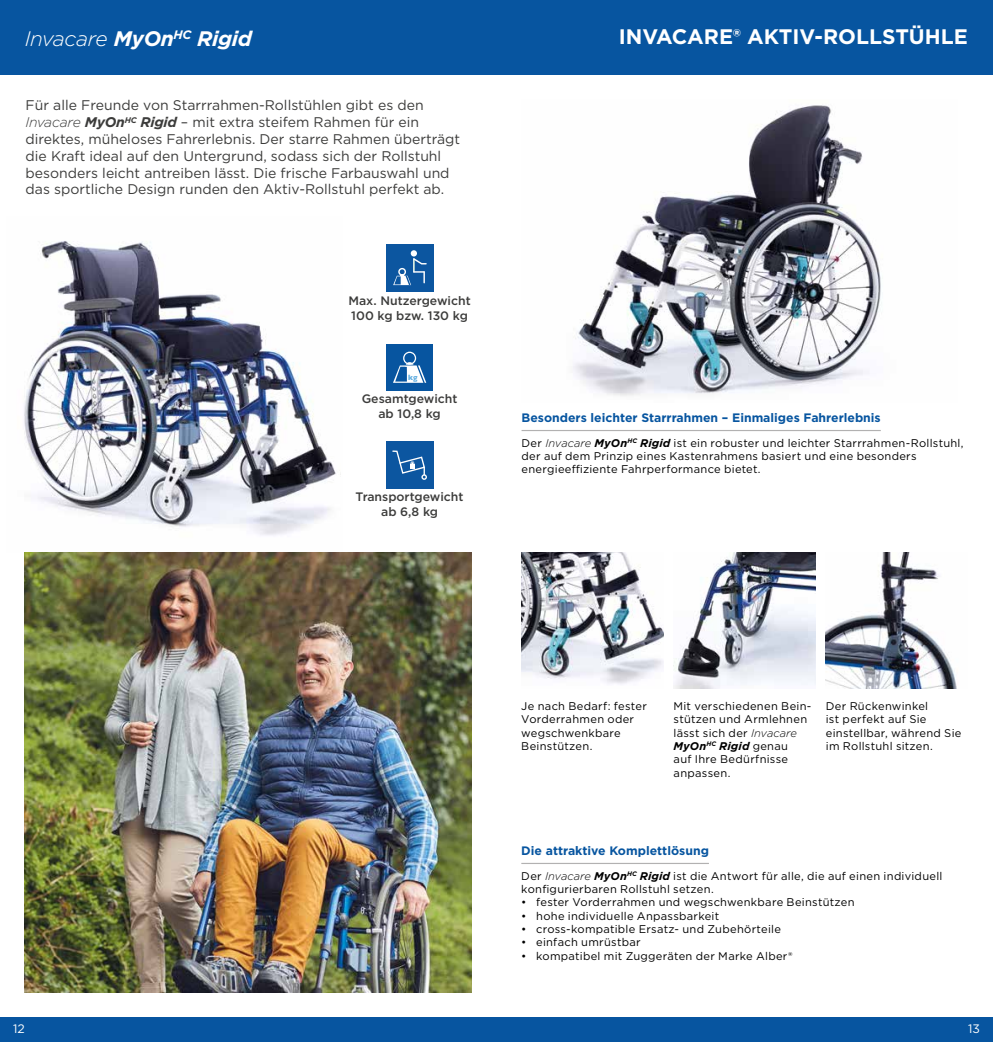
<style>
.page{position:relative;width:993px;height:1042px;background:#fff}
.page>*{position:absolute;margin:0;border:0;box-sizing:border-box;transform-origin:0 0}
.t1{font:700 21px "Gotham";color:#fff}
.t2{font:italic 700 21px "Gotham";letter-spacing:-.015em;color:#fff}
.t3{font:14px/16.8px "Gotham";color:#3c3c3b}
.t4{font:700 12.25px "Gotham";color:#0755a0}
.t5{font:500 12.25px/14.7px "Gotham";color:#3c3c3b;text-align:center}
.t6{font:12.25px "Gotham";color:#fff}
.t7{font:11.2px/13.3px "Gotham";letter-spacing:.025em;color:#000}
.t8{font:700 7.88px "Gill Sans";color:#5dace0}
.s1{font-weight:300}
.s2{font-weight:300;font-style:italic}
.s3{font-weight:700;font-style:italic}
</style>
<div class="page">
<div style="left:0;top:1017px;width:992px;height:25px;background:#0755a0"></div>
<div style="left:0;top:0;width:992px;height:74px;background:#0755a0"></div>
<div style="left:386px;top:244px;width:47px;height:47px;background:#0c56a0"></div>
<div style="left:410px;top:250px;width:7px;height:6px;background:#fff;border-radius:50%"></div>
<svg style="left:393px;top:258px;width:34px;height:27px"></svg>
<div style="left:386px;top:344px;width:47px;height:47px;background:#0755a0"></div>
<svg style="left:393px;top:352px;width:33px;height:31px"></svg>
<div style="left:386px;top:441px;width:47px;height:48px;background:#0c56a0"></div>
<svg style="left:392px;top:450px;width:35px;height:30px"></svg>
<img style="left:24px;top:241px;width:317px;height:312px">
<hr style="left:521px;top:430px;width:359px;height:1px;background:#b2b1b1">
<img style="left:573px;top:105px;width:308px;height:291px">
<img style="left:25px;top:552px;width:446px;height:440px">
<hr style="left:521px;top:863px;width:187px;height:1px;background:#b2b1b1">
<img style="left:521px;top:552px;width:142px;height:132px">
<img style="left:673px;top:552px;width:142px;height:136px">
<img style="left:825px;top:552px;width:132px;height:136px">
<h1 class="t2" style="left:25px;top:24px;width:228px"><span class="s1">Invacare</span> MyOn<sup>HC</sup> Rigid</h1>
<p class="t3" style="left:26px;top:97px;width:436px">Für alle Freunde von Starrrahmen-Rollstühlen gibt es den <span class="s2">Invacare</span> <span class="s3">MyOn</span><sup>HC</sup> <span class="s3">Rigid</span> – mit extra steifem Rahmen für ein direktes, müheloses Fahrerlebnis. Der starre Rahmen überträgt die Kraft ideal auf den Untergrund, sodass sich der Rollstuhl besonders leicht antreiben lässt. Die frische Farbauswahl und das sportliche Design runden den Aktiv-Rollstuhl perfekt ab.</p>
<p class="t5" style="left:348px;top:293px;width:124px;text-align:left">Max. Nutzergewicht<br>100 kg bzw. 130 kg</p>
<p class="t8" style="left:408px;top:371px;width:11px">kg</p>
<p class="t5" style="left:361px;top:391px;width:97px">Gesamtgewicht ab 10,8 kg</p>
<p class="t5" style="left:355px;top:489px;width:109px">Transportgewicht ab 6,8 kg</p>
<h1 class="t1" style="left:618px;top:23px;width:350px">INVACARE® AKTIV-ROLLSTÜHLE</h1>
<p class="t4" style="left:521px;top:409px;width:360px">Besonders leichter Starrrahmen – Einmaliges Fahrerlebnis</p>
<p class="t7" style="left:521px;top:436px;width:443px">Der <span class="s2">Invacare</span> <span class="s3">MyOn</span><sup>HC</sup> <span class="s3">Rigid</span> ist ein robuster und leichter Starrrahmen-Rollstuhl, der auf dem Prinzip eines Kastenrahmens basiert und eine besonders energieeffiziente Fahrperformance bietet.</p>
<p class="t7" style="left:521px;top:699px;width:127px">Je nach Bedarf: fester<br>Vorderrahmen oder wegschwenkbare<br>Beinstützen.</p>
<p class="t7" style="left:673px;top:699px;width:139px">Mit verschiedenen Bein&shy;stützen und Armlehnen lässt sich der <span class="s2">Invacare<br></span><span class="s3">MyOn</span><sup>HC</sup> <span class="s3">Rigid</span> genau<br>auf Ihre Bedürfnisse anpassen.</p>
<p class="t7" style="left:825px;top:699px;width:137px">Der Rückenwinkel<br>ist perfekt auf Sie einstellbar, während Sie im Rollstuhl sitzen.</p>
<p class="t4" style="left:521px;top:842px;width:189px">Die attraktive Komplettlösung</p>
<p class="t7" style="left:521px;top:868px;width:422px">Der <span class="s2">Invacare</span> <span class="s3">MyOn</span><sup>HC</sup> <span class="s3">Rigid</span> ist die Antwort für alle, die auf einen individuell konfigurierbaren Rollstuhl setzen.</p>
<p class="t7" style="left:521px;top:895px;width:334px">• fester Vorderrahmen und wegschwenkbare Beinstützen</p>
<p class="t7" style="left:521px;top:909px;width:199px">• hohe individuelle Anpassbarkeit</p>
<p class="t7" style="left:521px;top:922px;width:261px">• cross-kompatible Ersatz- und Zubehörteile</p>
<p class="t7" style="left:521px;top:935px;width:121px">• einfach umrüstbar</p>
<p class="t7" style="left:521px;top:949px;width:273px">• kompatibel mit Zuggeräten der Marke Alber®</p>
<p class="t6" style="left:13px;top:1021px;width:13px">12</p>
<p class="t6" style="left:967px;top:1021px;width:13px">13</p>
</div>
